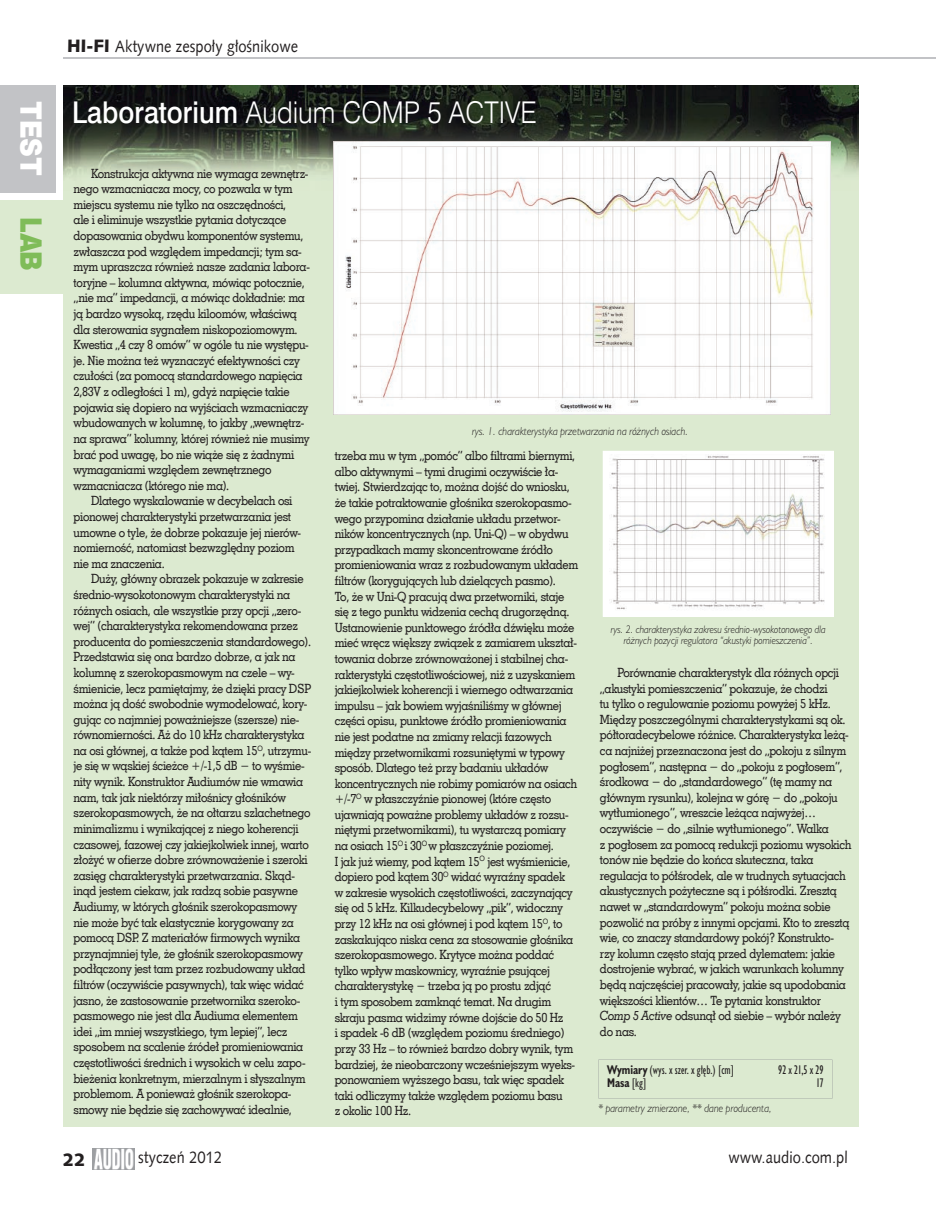
<style>
.page{position:relative;width:936px;height:1212px;background:#fff}
.page>*{position:absolute;margin:0;border:0;box-sizing:border-box;transform-origin:0 0}
.t1{font:30px "Swis 721 Lt EU";color:#fff;scale:.9 1}
.t2{font:27.15px "Swis 721 Blk 2 EU";color:#fff;scale:.9 1}
.t3{font:27.15px "Swis 721 Blk 2 EU";color:#7fbc59;scale:.9 1}
.t4{font:18px "Humanst 531 Blk EU";color:#231f20}
.t5{font:16.5px "Humanst 531 EU";color:#231f20;scale:.9 1}
.t6{font:12.75px/15.6px "Geo Slab 703 Md EU";letter-spacing:-.025em;color:#231f20;scale:.9 1}
.t7{font:11.55px "Humanst 521 Cn PL";color:#231f20;scale:.9 1}
.t8{font:700 11.55px "Humanst 521 Cn PL";color:#231f20;scale:.9 1}
.t9{font:italic 10.5px "Humanst 521 Lt PL";color:#231f20;scale:.9 1}
.t10{font:italic 9.9px/11.4px "Humanst 521 Lt PL";color:#231f20;text-align:center;scale:.9 1}
.s1{font-family:"Humanst 531 Blk EU";font-size:18px}
.s2{font-family:"Swis 721 Md EU"}
.s3{font-style:italic}
.s4{font-weight:700}
.s5{font-weight:400}
</style>
<div class="page">
<div style="left:0;top:85px;width:55px;height:107px;background:#c2c3c6"></div>
<img style="left:93px;top:1148px;width:41px;height:21px">
<hr style="left:64px;top:58px;width:871px;height:1px;background:#c2c3c6">
<div style="left:63px;top:85px;width:795px;height:1042px;background:#dcead0"></div>
<img style="left:64px;top:85px;width:794px;height:106px">
<div style="left:0;top:200px;width:64px;height:94px;background:#dcead0"></div>
<img style="left:333px;top:142px;width:497px;height:273px">
<div style="left:602px;top:451px;width:231px;height:166px;background:#fff"></div>
<img style="left:609px;top:455px;width:217px;height:157px">
<svg style="left:598px;top:1059px;width:234px;height:39px"></svg>
<h2 class="t2" style="left:50px;top:101px;width:85px;rotate:90deg">TEST</h2>
<h2 class="t3" style="left:50px;top:217px;width:61px;rotate:90deg">LAB</h2>
<p class="t5" style="left:67px;top:35px;width:258px"><span class="s1">HI-FI</span> Aktywne zespoły głośnikowe</p>
<h1 class="t1" style="left:72px;top:94px;width:517px"><span class="s2">Laboratorium</span> Audium COMP 5 ACTIVE</h1>
<p class="t6" style="left:74px;top:165px;width:264px;text-indent:18px">Konstrukcja aktywna nie wymaga zewnętrz&shy;nego wzmacniacza mocy, co pozwala w tym miejscu systemu nie tylko na oszczędności,<br>ale i eliminuje wszystkie pytania dotyczące dopasowania obydwu komponentów systemu, zwłaszcza pod względem impedancji; tym sa&shy;mym upraszcza również nasze zadania labora&shy;toryjne – kolumna aktywna, mówiąc potocznie, „nie ma” impedancji, a mówiąc dokładnie: ma ją bardzo wysoką, rzędu kiloomów, właściwą dla sterowania sygnałem niskopoziomowym.<br>Kwestia „4 czy 8 omów” w ogóle tu nie występu&shy;je. Nie można też wyznaczyć efektywności czy czułości (za pomocą standardowego napięcia 2,83V z odległości 1 m), gdyż napięcie takie pojawia się dopiero na wyjściach wzmacniaczy wbudowanych w kolumnę, to jakby „wewnętrz&shy;na sprawa” kolumny, której również nie musimy brać pod uwagę, bo nie wiąże się z żadnymi wymaganiami względem zewnętrznego wzmacniacza (którego nie ma).</p>
<p class="t6" style="left:74px;top:493px;width:254px;text-indent:18px">Dlatego wyskalowanie w decybelach osi pionowej charakterystyki przetwarzania jest umowne o tyle, że dobrze pokazuje jej nierów&shy;nomierność, natomiast bezwzględny poziom nie ma znaczenia.</p>
<p class="t6" style="left:74px;top:571px;width:265px;text-indent:18px">Duży, główny obrazek pokazuje w zakresie średnio-wysokotonowym charakterystyki na różnych osiach, ale wszystkie przy opcji „zero&shy;wej” (charakterystyka rekomendowana przez producenta do pomieszczenia standardowego).<br>Przedstawia się ona bardzo dobrze, a jak na kolumnę z szerokopasmowym na czele – wy&shy;śmienicie, lecz pamiętajmy, że dzięki pracy DSP można ją dość swobodnie wymodelować, kory&shy;gując co najmniej poważniejsze (szersze) nie&shy;równomierności. Aż do 10 kHz charakterystyka na osi głównej, a także pod kątem 15<sup>O</sup>, utrzymu&shy;je się w wąskiej ścieżce +/-1,5 dB − to wyśmie&shy;nity wynik. Konstruktor Audiumów nie wmawia nam, tak jak niektórzy miłośnicy głośników szerokopasmowych, że na ołtarzu szlachetnego minimalizmu i wynikającej z niego koherencji czasowej, fazowej czy jakiejkolwiek innej, warto złożyć w ofierze dobre zrównoważenie i szeroki zasięg charakterystyki przetwarzania. Skąd&shy;inąd jestem ciekaw, jak radzą sobie pasywne Audiumy, w których głośnik szerokopasmowy nie może być tak elastycznie korygowany za pomocą DSP. Z materiałów firmowych wynika przynajmniej tyle, że głośnik szerokopasmowy podłączony jest tam przez rozbudowany układ filtrów (oczywiście pasywnych), tak więc widać jasno, że zastosowanie przetwornika szeroko&shy;pasmowego nie jest dla Audiuma elementem idei „im mniej wszystkiego, tym lepiej”, lecz sposobem na scalenie źródeł promieniowania częstotliwości średnich i wysokich w celu zapo&shy;bieżenia konkretnym, mierzalnym i słyszalnym problemom. A ponieważ głośnik szerokopa&shy;smowy nie będzie się zachowywać idealnie,</p>
<p class="t9" style="left:472px;top:424px;width:241px">rys. 1. cha rak te rys ty ka przetwarzania na różnych osiach.</p>
<p class="t6" style="left:335px;top:448px;width:272px">trzeba mu w tym „pomóc” albo filtrami biernymi, albo aktywnymi – tymi drugimi oczywiście ła&shy;twiej. Stwierdzając to, można dojść do wniosku, że takie potraktowanie głośnika szerokopasmo&shy;wego przypomina działanie układu przetwor&shy;ników koncentrycznych (np. Uni-Q) – w obydwu przypadkach mamy skoncentrowane źródło promieniowania wraz z rozbudowanym układem filtrów (korygujących lub dzielących pasmo).<br>To, że w Uni-Q pracują dwa przetworniki, staje się z tego punktu widzenia cechą drugorzędną.<br>Ustanowienie punktowego źródła dźwięku może mieć wręcz większy związek z zamiarem ukształ&shy;towania dobrze zrównoważonej i stabilnej cha&shy;rakterystyki częstotliwościowej, niż z uzyskaniem jakiejkolwiek koherencji i wiernego odtwarzania impulsu – jak bowiem wyjaśniliśmy w głównej części opisu, punktowe źródło promieniowania nie jest podatne na zmiany relacji fazowych między przetwornikami rozsuniętymi w typowy sposób. Dlatego też przy badaniu układów koncentrycznych nie robimy pomiarów na osiach +/-7<sup>O</sup> w płaszczyźnie pionowej (które często ujawniają poważne problemy układów z rozsu&shy;niętymi przetwornikami), tu wystarczą pomiary na osiach 15<sup>O</sup> i 30<sup>O</sup> w płaszczyźnie poziomej.<br>I jak już wiemy, pod kątem 15<sup>O</sup> jest wyśmienicie, dopiero pod kątem 30<sup>O</sup> widać wyraźny spadek<br>w zakresie wysokich częstotliwości, zaczynający się od 5 kHz. Kilkudecybelowy „pik”, widoczny przy 12 kHz na osi głównej i pod kątem 15<sup>O</sup>, to zaskakująco niska cena za stosowanie głośnika szerokopasmowego. Krytyce można poddać tylko wpływ maskownicy, wyraźnie psującej charakterystykę − trzeba ją po prostu zdjąć<br>i tym sposobem zamknąć temat. Na drugim skraju pasma widzimy równe dojście do 50 Hz<br>i spadek -6 dB (względem poziomu średniego) przy 33 Hz – to również bardzo dobry wynik, tym bardziej, że nieobarczony wcześniejszym wyeks&shy;ponowaniem wyższego basu, tak więc spadek taki odliczymy także względem poziomu basu<br>z okolic 100 Hz.</p>
<p class="t10" style="left:611px;top:623px;width:240px">rys. 2. cha rak te rys ty ka zakresu średnio-wysokotonowego dla różnych pozycji regulatora “akustyki pomieszczenia”.</p>
<p class="t6" style="left:600px;top:664px;width:281px;text-indent:18px">Porównanie charakterystyk dla różnych opcji „akustyki pomieszczenia” pokazuje, że chodzi<br>tu tylko o regulowanie poziomu powyżej 5 kHz.<br>Między poszczególnymi charakterystykami są ok. półtoradecybelowe różnice. Charakterystyka leżą&shy;ca najniżej przeznaczona jest do „pokoju z silnym pogłosem”, następna − do „pokoju z pogłosem”, środkowa − do „standardowego” (tę mamy na głównym rysunku), kolejna w górę − do „pokoju wytłumionego”, wreszcie leżąca najwyżej… oczywiście − do „silnie wytłumionego”. Walka<br>z pogłosem za pomocą redukcji poziomu wysokich tonów nie będzie do końca skuteczna, taka regulacja to półśrodek, ale w trudnych sytuacjach akustycznych pożyteczne są i półśrodki. Zresztą nawet w „standardowym” pokoju można sobie pozwolić na próby z innymi opcjami. Kto to zresztą wie, co znaczy standardowy pokój? Konstrukto&shy;rzy kolumn często stają przed dylematem: jakie dostrojenie wybrać, w jakich warunkach kolumny będą najczęściej pracowały, jakie są upodobania większości klientów… Te pytania konstruktor <span class="s3">Comp 5 Active</span> odsunął od siebie – wybór należy do nas.</p>
<p class="t7" style="left:607px;top:1062px;width:143px"><span class="s4">Wymiary</span> (wys. x szer. x głęb.) [cm]</p>
<p class="t7" style="left:778px;top:1062px;width:52px">92 x 21,5 x 29</p>
<p class="t8" style="left:607px;top:1075px;width:45px">Masa <span class="s5">[kg]</span></p>
<p class="t7" style="left:816px;top:1076px;width:10px">17</p>
<p class="t9" style="left:598px;top:1101px;width:194px">* parametry zmie rzo ne, ** dane producenta,</p>
<h3 class="t4" style="left:63px;top:1148px;width:24px">22</h3>
<p class="t5" style="left:138px;top:1147px;width:95px">styczeń 2012</p>
<p class="t5" style="left:728px;top:1146px;width:134px">www.audio.com.pl</p>
</div>
